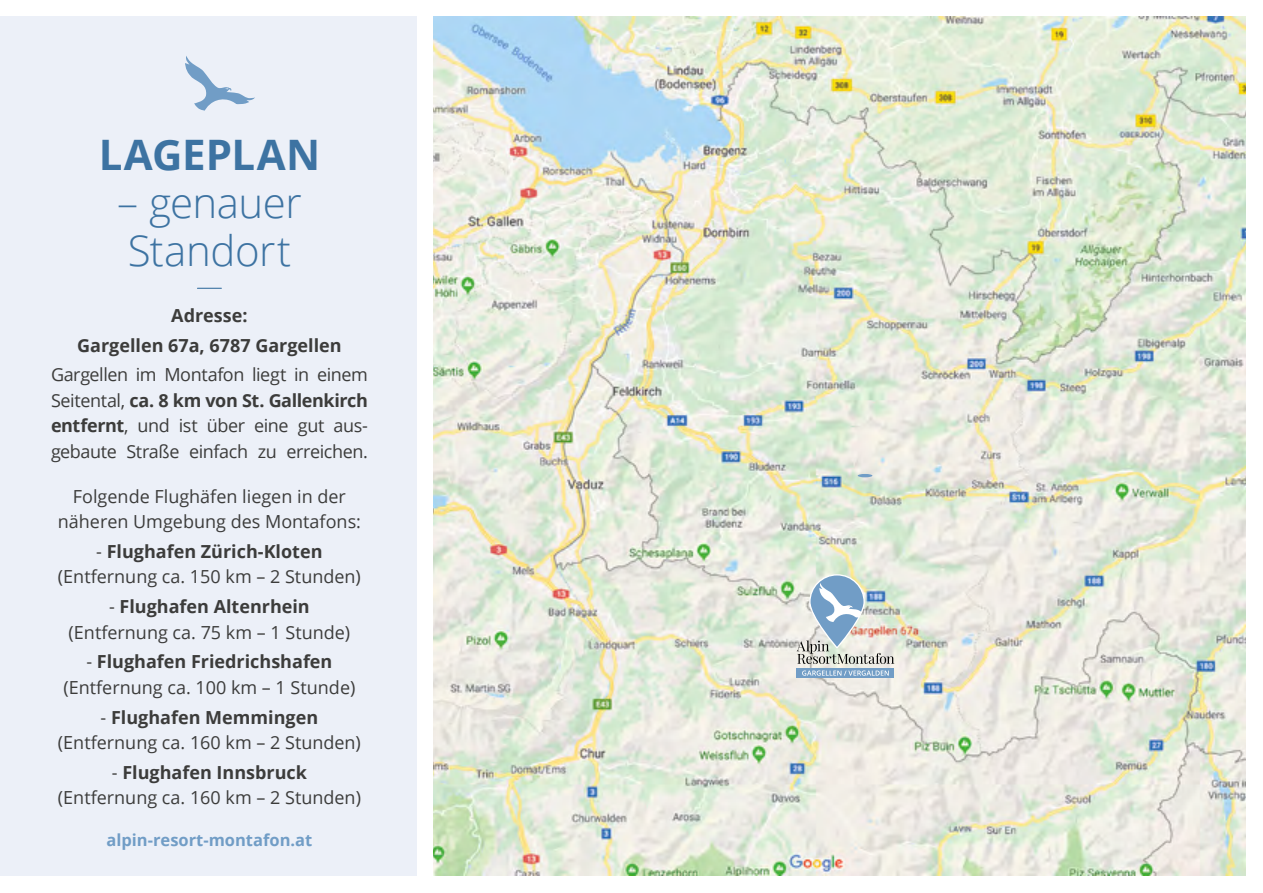
<style>
.page{position:relative;width:1263px;height:893px;background:#fff}
.page>*{position:absolute;margin:0;border:0;box-sizing:border-box;transform-origin:0 0}
.t1{font:300 42px/48px "Open Sans";letter-spacing:-.01em;color:#3d73a2}
.t2{font:700 42px "Open Sans";color:#3d73a2}
.t3{font:18px/25.5px "Open Sans";color:#3c3c3b;text-align:center}
.t4{font:700 18px/29.7px "Open Sans";color:#3c3c3b;text-align:center}
.t5{font:700 16.5px "Open Sans";color:#719dc6}
.s1{font-weight:700}
</style>
<div class="page">
<div style="left:0;top:17px;width:417px;height:859px;background:#ecf0f8"></div>
<svg style="left:197px;top:288px;width:24px;height:1px"></svg>
<img style="left:434px;top:17px;width:812px;height:859px">
<hr style="left:858px;top:474px;width:14px;height:3px;background:#719dc6;border-radius:50%">
<svg style="left:810px;top:575px;width:54px;height:73px"></svg>
<svg style="left:819px;top:583px;width:45px;height:39px"></svg>
<div style="left:809px;top:574px;width:56px;height:74px;border:1px solid #fff;border-radius:27px"></div>
<svg style="left:185px;top:56px;width:70px;height:55px"></svg>
<svg style="left:797px;top:640px;width:97px;height:24px;background:#c3c4be"></svg>
<div style="left:797px;top:668px;width:97px;height:10px;background:#719dc6"></div>
<svg style="left:802px;top:670px;width:87px;height:6px"></svg>
<h1 class="t2" style="left:99px;top:125px;width:223px">LAGEPLAN</h1>
<h1 class="t1" style="left:117px;top:178px;width:186px">– genauer<br>Standort</h1>
<p class="t4" style="left:77px;top:300px;width:266px">Adresse:<br>Gargellen 67a, 6787 Gargellen</p>
<p class="t3" style="left:51px;top:362px;width:318px;text-align:justify">Gargellen im Montafon liegt in einem Seitental, <span class="s1">ca. 8 km von St. Gallenkirch entfernt</span>, und ist über eine gut aus&shy;gebaute Straße einfach zu erreichen.</p>
<p class="t3" style="left:58px;top:483px;width:305px">Folgende Flughäfen liegen in der näheren Umgebung des Montafons:</p>
<p class="t3" style="left:58px;top:538px;width:304px">- <span class="s1">Flughafen Zürich-Kloten </span>(Entfernung ca. 150 km – 2 Stunden)</p>
<p class="t3" style="left:69px;top:593px;width:283px">- <span class="s1">Flughafen Altenrhein </span>(Entfernung ca. 75 km – 1 Stunde)</p>
<p class="t3" style="left:63px;top:649px;width:293px">- <span class="s1">Flughafen Friedrichshafen </span>(Entfernung ca. 100 km – 1 Stunde)</p>
<p class="t3" style="left:58px;top:704px;width:304px">- <span class="s1">Flughafen Memmingen </span>(Entfernung ca. 160 km – 2 Stunden)</p>
<p class="t3" style="left:58px;top:759px;width:304px">- <span class="s1">Flughafen Innsbruck<br></span>(Entfernung ca. 160 km – 2 Stunden)</p>
<p class="t5" style="left:106px;top:828px;width:207px">alpin-resort-montafon.at</p>
</div>
